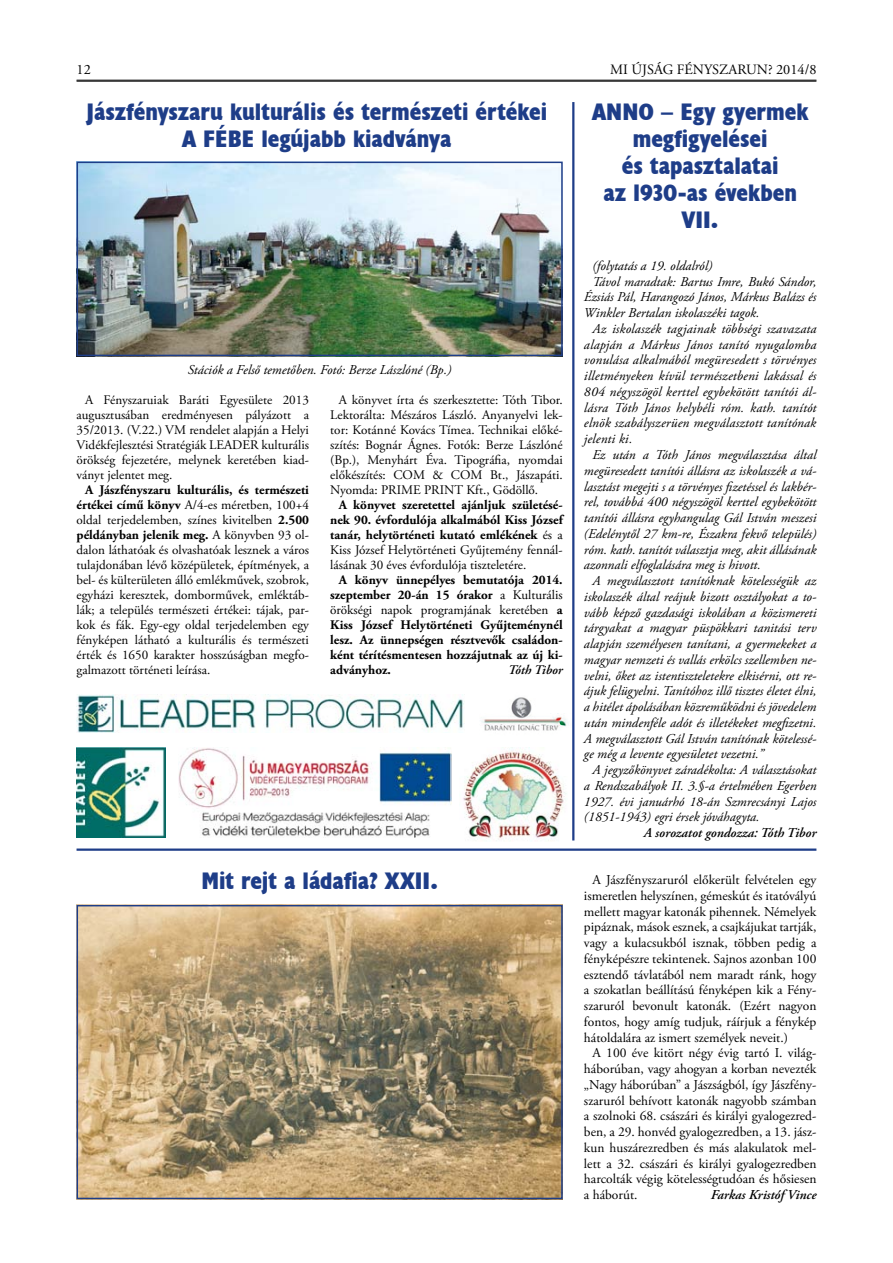
<style>
.page{position:relative;width:893px;height:1263px;background:#fff}
.page>*{position:absolute;margin:0;border:0;box-sizing:border-box;transform-origin:0 0}
.t1{font:24px/27px "Husa HU";color:#1e3d88;text-align:center}
.t2{font:14.25px "Adobe Garamond Pro";color:#000}
.t3{font:italic 13.5px "Adobe Garamond Pro";color:#000}
.t4{font:13.5px/15.8px "Adobe Garamond Pro";color:#000;text-align:justify}
.t5{font:italic 600 13.5px "Adobe Garamond Pro";color:#000}
.t6{font:13.2px/15px "Adobe Garamond Pro";color:#000;text-align:justify}
.t7{font:700 13.2px/15px "Adobe Garamond Pro";color:#000;text-align:justify}
.t8{font:italic 600 13.2px "Adobe Garamond Pro";color:#000}
.s1{font-weight:700}
.s2{font-weight:400}
</style>
<div class="page">
<hr style="left:77px;top:80px;width:739px;height:1px;background:#000">
<hr style="left:77px;top:81px;width:739px;height:1px;background:#000">
<img style="left:77px;top:694px;width:388px;height:39px">
<img style="left:481px;top:692px;width:94px;height:44px">
<img style="left:77px;top:747px;width:89px;height:90px">
<img style="left:179px;top:747px;width:273px;height:90px">
<img style="left:463px;top:747px;width:104px;height:94px">
<hr style="left:572px;top:102px;width:2px;height:738px;background:#1e3d88">
<img style="left:80px;top:165px;width:480px;height:188px">
<div style="left:77px;top:162px;width:486px;height:194px;border:2px solid #1e3d88"></div>
<hr style="left:77px;top:848px;width:739px;height:3px;background:#1e3d88">
<img style="left:80px;top:908px;width:480px;height:288px">
<div style="left:77px;top:905px;width:486px;height:294px;border:2px solid #1e3d88"></div>
<p class="t2" style="left:77px;top:61px;width:16px">12</p>
<p class="t2" style="left:610px;top:61px;width:208px">MI ÚJSÁG FÉNYSZARUN? 2014/8</p>
<h1 class="t1" style="left:86px;top:98px;width:462px">Jászfényszaru kulturális és természeti értékei<br>A FÉBE legújabb kiadványa</h1>
<h1 class="t1" style="left:592px;top:98px;width:218px">ANNO – Egy gyermek megfigyelései<br>és tapasztalatai<br>az 1930-as években<br>VII.</h1>
<p class="t3" style="left:188px;top:362px;width:265px">Stációk a Felső temetőben. Fotó: Berze Lászlóné (Bp.)</p>
<p class="t6" style="left:77px;top:393px;width:234px;text-indent:9px">A Fényszaruiak Baráti Egyesülete 2013 augusztusában eredményesen pályázott a 35/2013. (V.22.) VM rendelet alapján a Helyi Vidékfejlesztési Stratégiák LEADER kulturális örökség fejezetére, melynek keretében kiad&shy;ványt jelentet meg.</p>
<p class="t6" style="left:77px;top:483px;width:234px;text-indent:9px"><span class="s1">A Jászfényszaru kulturális, és természeti értékei című könyv</span> A/4-es méretben, 100+4 oldal terjedelemben, színes kivitelben <span class="s1">2.500 példányban jelenik meg.</span> A könyvben 93 ol&shy;dalon láthatóak és olvashatóak lesznek a város tulajdonában lévő középületek, építmények, a bel- és külterületen álló emlékművek, szobrok, egyházi keresztek, domborművek, emléktáb&shy;lák; a település természeti értékei: tájak, par&shy;kok és fák. Egy-egy oldal terjedelemben egy fényképen látható a kulturális és természeti érték és 1650 karakter hosszúságban megfo&shy;galmazott történeti leírása.</p>
<p class="t6" style="left:330px;top:393px;width:234px;text-indent:9px">A könyvet írta és szerkesztette: Tóth Tibor.<br>Lektorálta: Mészáros László. Anyanyelvi lek&shy;tor: Kotánné Kovács Tímea. Technikai előké&shy;szítés: Bognár Ágnes. Fotók: Berze Lászlóné (Bp.), Menyhárt Éva. Tipográfia, nyomdai előkészítés: COM &amp; COM Bt., Jászapáti.<br>Nyomda: PRIME PRINT Kft., Gödöllő.</p>
<p class="t7" style="left:330px;top:497px;width:234px;text-indent:9px">A könyvet szeretettel ajánljuk születésé&shy;nek 90. évfordulója alkalmából Kiss József tanár, helytörténeti kutató emlékének <span class="s2">és a Kiss József Helytörténeti Gyűjtemény fennál&shy;lásának 30 éves évfordulója tiszteletére.</span></p>
<p class="t7" style="left:330px;top:573px;width:234px;text-indent:9px">A könyv ünnepélyes bemutatója 2014. szeptember 20-án 15 órakor <span class="s2">a Kulturális örökségi napok programjának keretében</span> a Kiss József Helytörténeti Gyűjteménynél lesz. Az ünnepségen résztvevők családon&shy;ként térítésmentesen hozzájutnak az új ki&shy;adványhoz.</p>
<p class="t8" style="left:508px;top:662px;width:56px">Tóth Tibor</p>
<h1 class="t1" style="left:201px;top:867px;width:238px">Mit rejt a ládafia? XXII.</h1>
<p class="t3" style="left:592px;top:258px;width:121px">(folytatás a 19. oldalról)</p>
<p class="t3" style="left:592px;top:273px;width:225px">Távol maradtak: Bartus Imre, Bukó Sándor,</p>
<p class="t3" style="left:584px;top:289px;width:234px">Ézsiás Pál, Harangozó János, Márkus Balázs és</p>
<p class="t3" style="left:584px;top:305px;width:177px">Winkler Bertalan iskolaszéki tagok.</p>
<p class="t3" style="left:592px;top:321px;width:225px">Az iskolaszék tagjainak többségi szavazata</p>
<p class="t3" style="left:584px;top:336px;width:234px">alapján a Márkus János tanító nyugalomba</p>
<p class="t3" style="left:584px;top:352px;width:234px">vonulása alkalmából megüresedett s törvényes</p>
<p class="t3" style="left:584px;top:368px;width:234px">illetményeken kívül természetbeni lakással és</p>
<p class="t3" style="left:584px;top:384px;width:234px">804 négyszögöl kerttel egybekötött tanítói ál-</p>
<p class="t3" style="left:584px;top:399px;width:234px">lásra Tóth János helybéli róm. kath. tanítót</p>
<p class="t3" style="left:584px;top:415px;width:234px">elnök szabályszerüen megválasztott tanítónak</p>
<p class="t3" style="left:584px;top:431px;width:50px">jelenti ki.</p>
<p class="t3" style="left:592px;top:447px;width:225px">Ez után a Tóth János megválasztása által</p>
<p class="t3" style="left:584px;top:462px;width:234px">megüresedett tanítói állásra az iskolaszék a vá-</p>
<p class="t3" style="left:584px;top:478px;width:234px">lasztást megejti s a törvényes fizetéssel és lakbér-</p>
<p class="t3" style="left:584px;top:494px;width:234px">rel, továbbá 400 négyszögöl kerttel egybekötött</p>
<p class="t3" style="left:584px;top:510px;width:234px">tanítói állásra egyhangulag Gál István meszesi</p>
<p class="t3" style="left:584px;top:525px;width:234px">(Edelénytől 27 km-re, Északra fekvő település)</p>
<p class="t3" style="left:584px;top:541px;width:234px">róm. kath. tanítót választja meg, akit állásának</p>
<p class="t3" style="left:584px;top:557px;width:178px">azonnali elfoglalására meg is hivott.</p>
<p class="t3" style="left:592px;top:573px;width:225px">A megválasztott tanítóknak kötelességük az</p>
<p class="t3" style="left:584px;top:588px;width:234px">iskolaszék által reájuk bizott osztályokat a to-</p>
<p class="t3" style="left:584px;top:604px;width:234px">vább képző gazdasági iskolában a közismereti</p>
<p class="t3" style="left:584px;top:620px;width:234px">tárgyakat a magyar püspökkari tanitási terv</p>
<p class="t3" style="left:584px;top:636px;width:234px">alapján személyesen tanítani, a gyermekeket a</p>
<p class="t3" style="left:584px;top:651px;width:234px">magyar nemzeti és vallás erkölcs szellemben ne-</p>
<p class="t3" style="left:584px;top:667px;width:234px">velni, őket az istentiszteletekre elkisérni, ott re-</p>
<p class="t3" style="left:584px;top:683px;width:234px">ájuk felügyelni. Tanítóhoz illő tisztes életet élni,</p>
<p class="t3" style="left:584px;top:699px;width:234px">a hitélet ápolásában közreműködni és jövedelem</p>
<p class="t3" style="left:584px;top:714px;width:234px">után mindenféle adót és illetékeket megfizetni.</p>
<p class="t3" style="left:584px;top:730px;width:234px">A megválasztott Gál István tanítónak kötelessé-</p>
<p class="t3" style="left:584px;top:746px;width:181px">ge még a levente egyesületet vezetni.”</p>
<p class="t3" style="left:592px;top:762px;width:225px">A jegyzőkönyvet záradékolta: A választásokat</p>
<p class="t3" style="left:584px;top:777px;width:234px">a Rendszabályok II. 3.§-a értelmében Egerben</p>
<p class="t3" style="left:584px;top:793px;width:234px">1927. évi januárhó 18-án Szmrecsányi Lajos</p>
<p class="t3" style="left:584px;top:809px;width:177px">(1851-1943) egri érsek jóváhagyta.</p>
<p class="t5" style="left:644px;top:825px;width:174px">A sorozatot gondozza: Tóth Tibor</p>
<p class="t4" style="left:584px;top:872px;width:234px;text-indent:9px">A Jászfényszaruról előkerült felvételen egy ismeretlen helyszínen, gémeskút és itatóvályú mellett magyar katonák pihennek. Némelyek pipáznak, mások esznek, a csajkájukat tartják, vagy a kulacsukból isznak, többen pedig a fényképészre tekintenek. Sajnos azonban 100 esztendő távlatából nem maradt ránk, hogy a szokatlan beállítású fényképen kik a Fény&shy;szaruról bevonult katonák. (Ezért nagyon fontos, hogy amíg tudjuk, ráírjuk a fénykép hátoldalára az ismert személyek neveit.)</p>
<p class="t4" style="left:584px;top:1046px;width:234px;text-indent:9px">A 100 éve kitört négy évig tartó I. világ&shy;háborúban, vagy ahogyan a korban nevezték „Nagy háborúban” a Jászságból, így Jászfény&shy;szaruról behívott katonák nagyobb számban a szolnoki 68. császári és királyi gyalogezred&shy;ben, a 29. honvéd gyalogezredben, a 13. jász&shy;kun huszárezredben és más alakulatok mel&shy;lett a 32. császári és királyi gyalogezredben harcolták végig kötelességtudóan és hősiesen a háborút.</p>
<p class="t5" style="left:711px;top:1187px;width:107px">Farkas Kristóf Vince</p>
</div>
